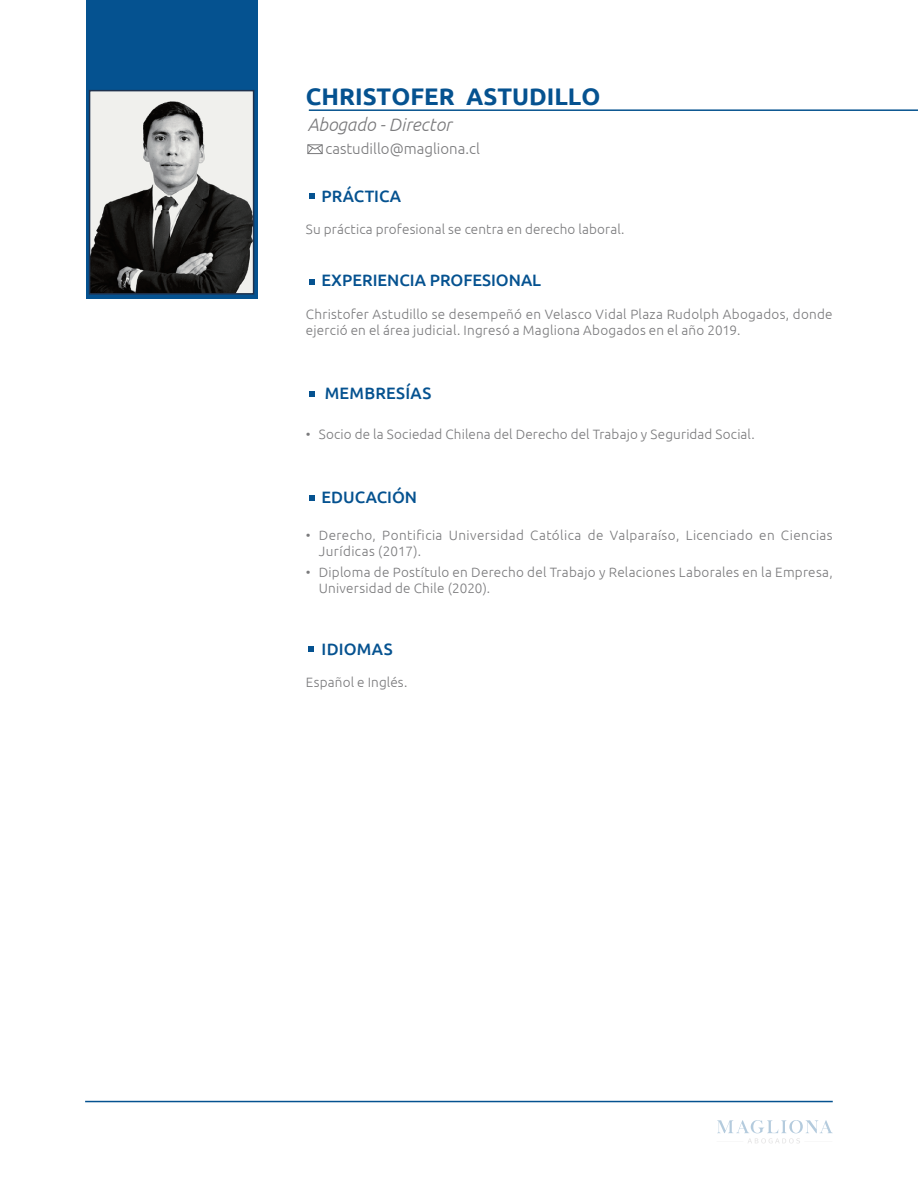
<style>
.page{position:relative;width:918px;height:1188px;background:#fff}
.page>*{position:absolute;margin:0;border:0;box-sizing:border-box;transform-origin:0 0}
.t1{font:700 24px "Ubuntu";color:#055290}
.t2{font:italic 300 18px "Ubuntu";color:#7a7a7c}
.t3{font:500 16.5px "Ubuntu";color:#055290}
.t4{font:300 15px "Ubuntu";color:#7a7a7c}
.t5{font:300 13.5px/16.2px "Ubuntu";letter-spacing:.02em;color:#7a7a7c}
</style>
<div class="page">
<div style="left:86px;top:0;width:172px;height:298px;background:#055290"></div>
<img style="left:92px;top:93px;width:159px;height:199px">
<div style="left:89px;top:90px;width:165px;height:205px;border:2px solid #1f324e"></div>
<hr style="left:309px;top:109px;width:609px;height:2px;background:#055290">
<svg style="left:307px;top:144px;width:16px;height:10px"></svg>
<svg style="left:309px;top:193px;width:6px;height:6px"></svg>
<svg style="left:309px;top:279px;width:6px;height:6px"></svg>
<svg style="left:309px;top:391px;width:6px;height:6px"></svg>
<svg style="left:309px;top:495px;width:6px;height:6px"></svg>
<hr style="left:85px;top:1101px;width:748px;height:1px;background:#055290">
<svg style="left:717px;top:1120px;width:116px;height:23px"></svg>
<svg style="left:308px;top:646px;width:6px;height:6px"></svg>
<h1 class="t1" style="left:306px;top:82px;width:296px">CHRISTOFER ASTUDILLO</h1>
<h2 class="t2" style="left:307px;top:114px;width:146px">Abogado - Director</h2>
<p class="t4" style="left:325px;top:139px;width:156px">castudillo@magliona.cl</p>
<p class="t3" style="left:322px;top:186px;width:81px">PRÁCTICA</p>
<p class="t5" style="left:306px;top:221px;width:320px">Su práctica profesional se centra en derecho laboral.</p>
<p class="t3" style="left:322px;top:270px;width:221px">EXPERIENCIA PROFESIONAL</p>
<p class="t5" style="left:306px;top:306px;width:528px">Christofer Astudillo se desempeñó en Velasco Vidal Plaza Rudolph Abogados, donde ejerció en el área judicial. Ingresó a Magliona Abogados en el año 2019.</p>
<p class="t3" style="left:325px;top:383px;width:108px">MEMBRESÍAS</p>
<p class="t5" style="left:306px;top:426px;width:450px">• Socio de la Sociedad Chilena del Derecho del Trabajo y Seguridad Social.</p>
<p class="t3" style="left:322px;top:487px;width:97px">EDUCACIÓN</p>
<p class="t5" style="left:319px;top:527px;width:516px;text-indent:-13px">• Derecho, Pontificia Universidad Católica de Valparaíso, Licenciado en Ciencias<br>Jurídicas (2017).</p>
<p class="t5" style="left:319px;top:564px;width:516px;text-indent:-13px">• Diploma de Postítulo en Derecho del Trabajo y Relaciones Laborales en la Empresa,<br>Universidad de Chile (2020).</p>
<p class="t3" style="left:322px;top:638px;width:72px">IDIOMAS</p>
<p class="t5" style="left:306px;top:674px;width:103px">Español e Inglés.</p>
</div>
